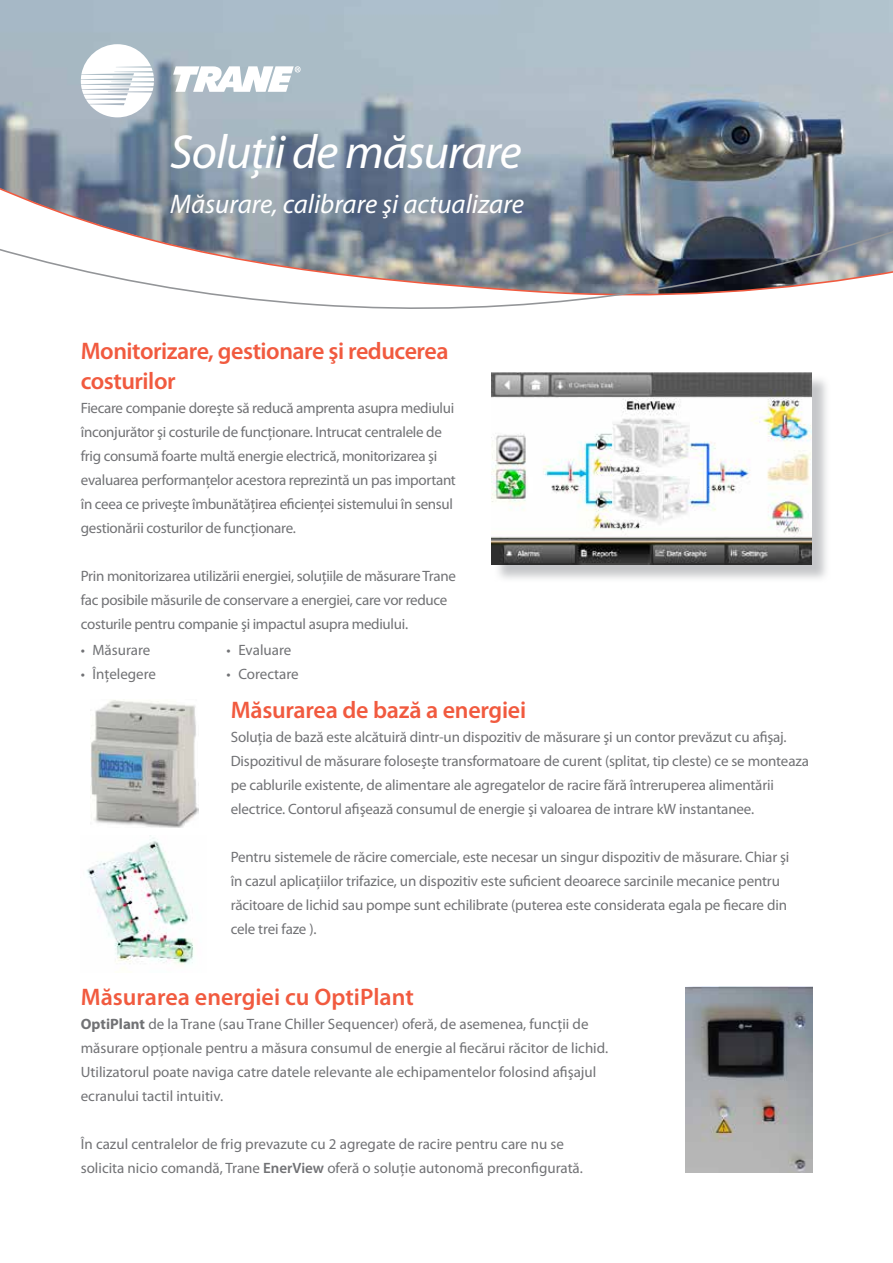
<style>
.page{position:relative;width:893px;height:1263px;background:#fff}
.page>*{position:absolute;margin:0;border:0;box-sizing:border-box;transform-origin:0 0}
.t1{font:italic 48px "Myriad Pro";letter-spacing:-.02em;color:#fff}
.t2{font:italic 27px "Myriad Pro";color:#fff}
.t3{font:600 24px/30px "Myriad Pro";letter-spacing:-.015em;color:#f15a3f}
.t4{font:15px/24px "Myriad Pro";letter-spacing:-.01em;color:#717275}
.s1{font-weight:700}
.s2{font-weight:600}
</style>
<div class="page">
<img style="left:0;top:0;width:893px;height:181px">
<svg style="left:0;top:181px;width:893px;height:44px;background:#818d9d"></svg>
<svg style="left:0;top:225px;width:893px;height:84px"></svg>
<svg style="left:81px;top:44px;width:73px;height:73px"></svg>
<svg style="left:173px;top:66px;width:128px;height:26px"></svg>
<div style="left:494px;top:375px;width:336px;height:208px;background:#b3b5b8;opacity:.75"></div>
<img style="left:492px;top:372px;width:320px;height:192px">
<img style="left:90px;top:700px;width:109px;height:128px">
<img style="left:86px;top:835px;width:108px;height:130px">
<img style="left:686px;top:986px;width:126px;height:187px">
<h1 class="t1" style="left:170px;top:126px;width:353px">Soluţii de măsurare</h1>
<h2 class="t2" style="left:170px;top:190px;width:355px">Măsurare, calibrare şi actualizare</h2>
<h3 class="t3" style="left:81px;top:336px;width:369px">Monitorizare, gestionare şi reducerea costurilor</h3>
<p class="t4" style="left:81px;top:396px;width:377px">Fiecare companie doreşte să reducă amprenta asupra mediului înconjurător şi costurile de funcţionare. Intrucat centralele de frig consumă foarte multă energie electrică, monitorizarea şi evaluarea performanţelor acestora reprezintă un pas important în ceea ce priveşte îmbunătăţirea eficienţei sistemului în sensul gestionării costurilor de funcţionare.</p>
<p class="t4" style="left:81px;top:564px;width:377px">Prin monitorizarea utilizării energiei, soluţiile de măsurare Trane fac posibile măsurile de conservare a energiei, care vor reduce costurile pentru companie şi impactul asupra mediului.</p>
<p class="t4" style="left:81px;top:638px;width:71px">• Măsurare</p>
<p class="t4" style="left:81px;top:662px;width:77px">• Înţelegere</p>
<p class="t4" style="left:227px;top:638px;width:66px">• Evaluare</p>
<p class="t4" style="left:227px;top:662px;width:74px">• Corectare</p>
<h3 class="t3" style="left:231px;top:695px;width:297px">Măsurarea de bază a energiei</h3>
<p class="t4" style="left:231px;top:725px;width:580px">Soluţia de bază este alcătuiră dintr-un dispozitiv de măsurare şi un contor prevăzut cu afişaj.<br>Dispozitivul de măsurare foloseşte transformatoare de curent (splitat, tip cleste) ce se monteaza pe cablurile existente, de alimentare ale agregatelor de racire fără întreruperea alimentării electrice. Contorul afişează consumul de energie şi valoarea de intrare kW instantanee.</p>
<p class="t4" style="left:231px;top:845px;width:560px">Pentru sistemele de răcire comerciale, este necesar un singur dispozitiv de măsurare. Chiar şi în cazul aplicaţiilor trifazice, un dispozitiv este suficient deoarece sarcinile mecanice pentru răcitoare de lichid sau pompe sunt echilibrate (puterea este considerata egala pe fiecare din cele trei faze ).</p>
<h3 class="t3" style="left:81px;top:982px;width:335px">Măsurarea energiei cu OptiPlant</h3>
<p class="t4" style="left:81px;top:1012px;width:529px"><span class="s1">OptiPlant</span> de la Trane (sau Trane Chiller Sequencer) oferă, de asemenea, funcţii de măsurare opţionale pentru a măsura consumul de energie al fiecărui răcitor de lichid.<br>Utilizatorul poate naviga catre datele relevante ale echipamentelor folosind afişajul ecranului tactil intuitiv.</p>
<p class="t4" style="left:81px;top:1132px;width:504px">În cazul centralelor de frig prevazute cu 2 agregate de racire pentru care nu se solicita nicio comandă, Trane <span class="s2">EnerView</span> oferă o soluţie autonomă preconfigurată.</p>
</div>
